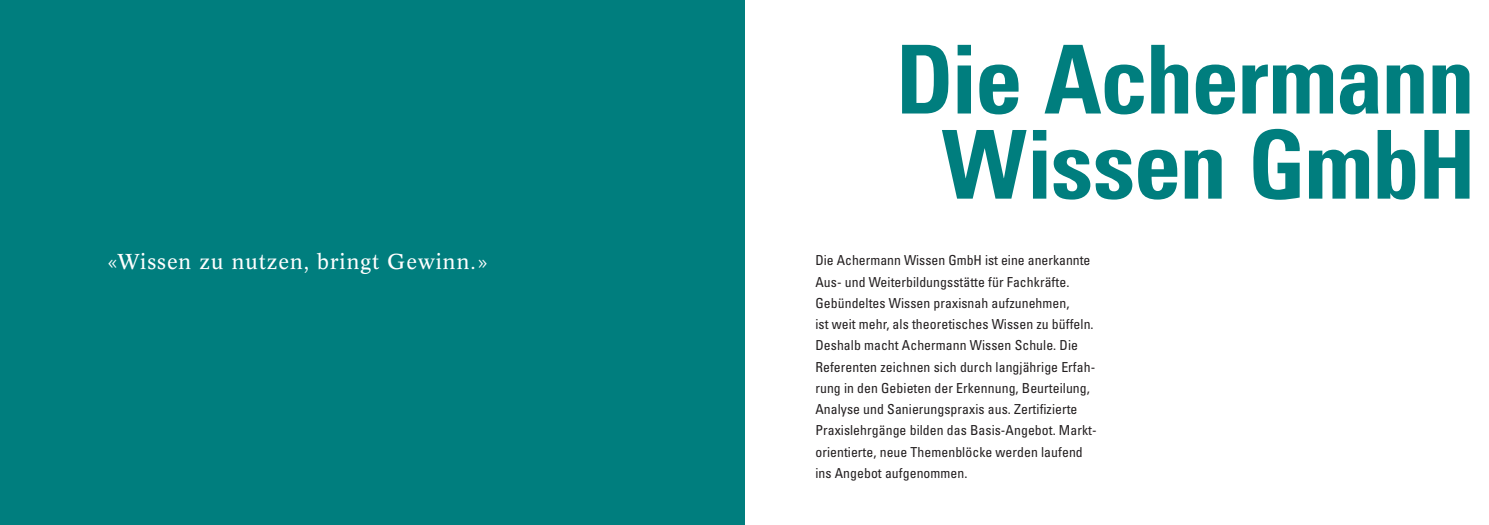
<style>
.page{position:relative;width:1489px;height:525px;background:#fff}
.page>*{position:absolute;margin:0;border:0;box-sizing:border-box;transform-origin:0 0}
.t1{font:700 condensed 95px "Univers LT Std";letter-spacing:-.02em;color:#007e7e}
.t2{font:21.25px "Concorde BE";letter-spacing:.045em;color:#fff}
.t3{font:condensed 13.75px/21.2px "Univers LT Std";letter-spacing:.005em;color:#231f20}
</style>
<div class="page">
<div style="left:0;top:0;width:744px;height:524px;background:#007e7e"></div>
<h2 class="t2" style="left:106px;top:249px;width:384px">«Wissen zu nutzen, bringt Gewinn.»</h2>
<h1 class="t1" style="left:895px;top:21px;width:580px">Die Achermann</h1>
<h1 class="t1" style="left:941px;top:106px;width:535px">Wissen GmbH</h1>
<p class="t3" style="left:815px;top:249px;width:281px">Die Achermann Wissen GmbH ist eine anerkannte Aus- und Weiterbildungsstätte für Fachkräfte.<br>Gebündeltes Wissen praxisnah aufzunehmen,<br>ist weit mehr, als theoretisches Wissen zu büffeln.<br>Deshalb macht Achermann Wissen Schule. Die Referenten zeichnen sich durch langjährige Erfah&shy;rung in den Gebieten der Erkennung, Beurteilung, Analyse und Sanierungspraxis aus. Zertifizierte Praxislehrgänge bilden das Basis-Angebot. Markt&shy;orientierte, neue Themenblöcke werden laufend ins Angebot aufgenommen.</p>
</div>
